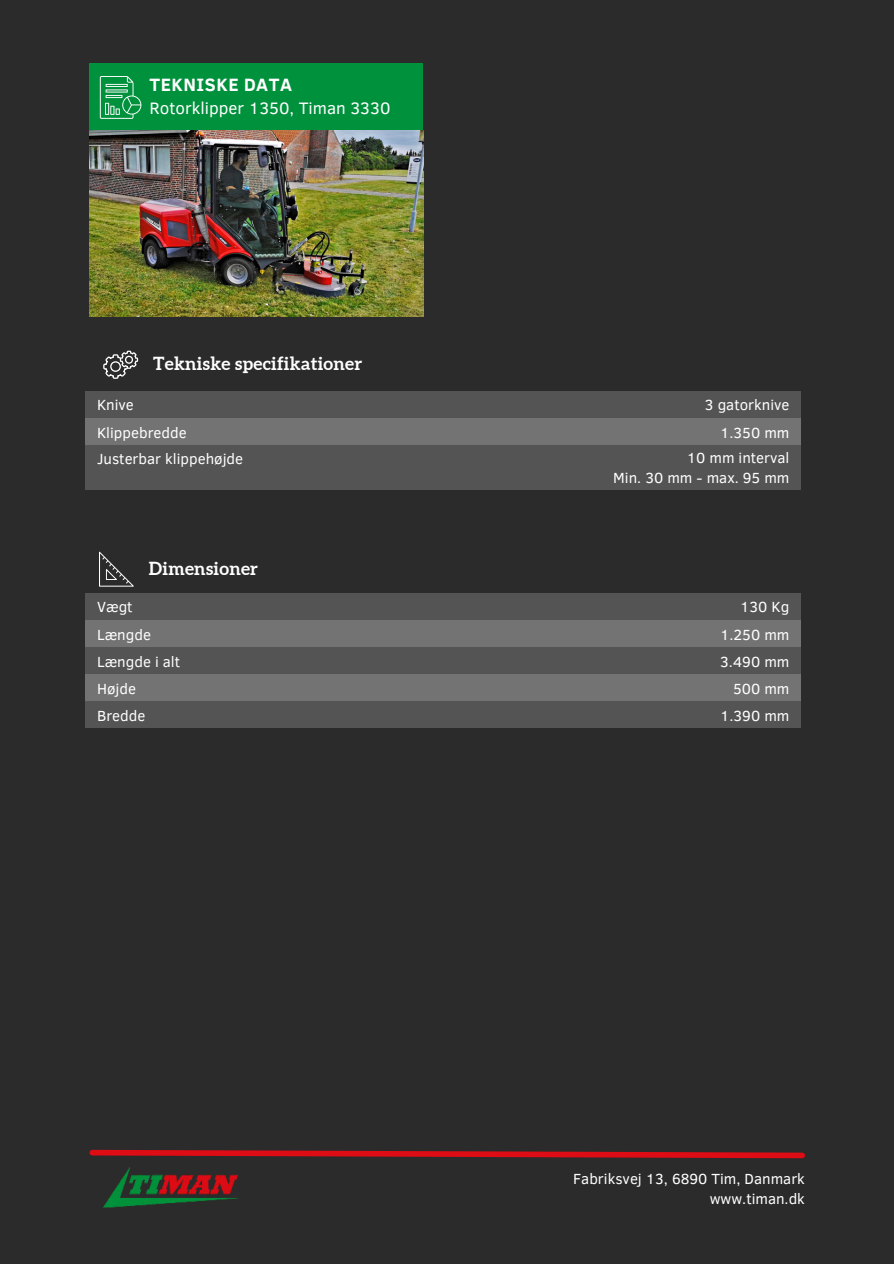
<style>
.page{position:relative;width:894px;height:1264px;background:#fff}
.page>*{position:absolute;margin:0;border:0;box-sizing:border-box;transform-origin:0 0}
.t1{font:700 18.3px "Clear Sans";letter-spacing:.03em;color:#fff}
.t2{font:700 18px "Aleo";letter-spacing:.015em;color:#fff}
.t3{font:16.95px "Clear Sans";color:#fff}
.t4{font:15px/27px "Clear Sans";color:#fff;text-align:right}
</style>
<div class="page">
<div style="left:0;top:0;width:893px;height:1263px;background:#2b2b2b"></div>
<div style="left:89px;top:63px;width:334px;height:67px;background:#00913c"></div>
<svg style="left:100px;top:76px;width:41px;height:43px"></svg>
<img style="left:103px;top:1167px;width:135px;height:41px">
<div style="left:85px;top:391px;width:715px;height:27px;background:#545454"></div>
<div style="left:85px;top:418px;width:715px;height:27px;background:#737373"></div>
<svg style="left:103px;top:351px;width:35px;height:28px"></svg>
<div style="left:85px;top:445px;width:715px;height:44px;background:#545454"></div>
<svg style="left:89px;top:1149px;width:716px;height:10px"></svg>
<img style="left:89px;top:130px;width:334px;height:186px">
<svg style="left:99px;top:551px;width:35px;height:35px"></svg>
<div style="left:85px;top:593px;width:715px;height:27px;background:#545454"></div>
<div style="left:85px;top:620px;width:715px;height:27px;background:#737373"></div>
<div style="left:85px;top:647px;width:715px;height:27px;background:#545454"></div>
<div style="left:85px;top:674px;width:715px;height:27px;background:#737373"></div>
<div style="left:85px;top:701px;width:715px;height:27px;background:#545454"></div>
<p class="t1" style="left:149px;top:71px;width:144px">TEKNISKE DATA</p>
<p class="t3" style="left:149px;top:97px;width:242px">Rotorklipper 1350, Timan 3330</p>
<p class="t2" style="left:153px;top:353px;width:211px">Tekniske specifikationer</p>
<p class="t4" style="left:97px;top:391px;width:38px">Knive</p>
<p class="t4" style="left:704px;top:391px;width:86px">3 gatorknive</p>
<p class="t4" style="left:97px;top:419px;width:91px">Klippebredde</p>
<p class="t4" style="left:720px;top:419px;width:71px">1.350 mm</p>
<p class="t4" style="left:97px;top:445px;width:148px">Justerbar klippehøjde</p>
<p class="t4" style="left:613px;top:447px;width:178px;line-height:20.2px">10 mm interval<br>Min. 30 mm - max. 95 mm</p>
<p class="t2" style="left:149px;top:557px;width:111px">Dimensioner</p>
<p class="t4" style="left:97px;top:593px;width:85px;text-align:left">Vægt<br>Længde<br>Længde i alt<br>Højde</p>
<p class="t4" style="left:720px;top:593px;width:71px">130 Kg<br>1.250 mm<br>3.490 mm<br>500 mm<br>1.390 mm</p>
<p class="t4" style="left:97px;top:701px;width:50px">Bredde</p>
<p class="t4" style="left:573px;top:1168px;width:233px;line-height:20.2px">Fabriksvej 13, 6890 Tim, Danmark www.timan.dk</p>
</div>
